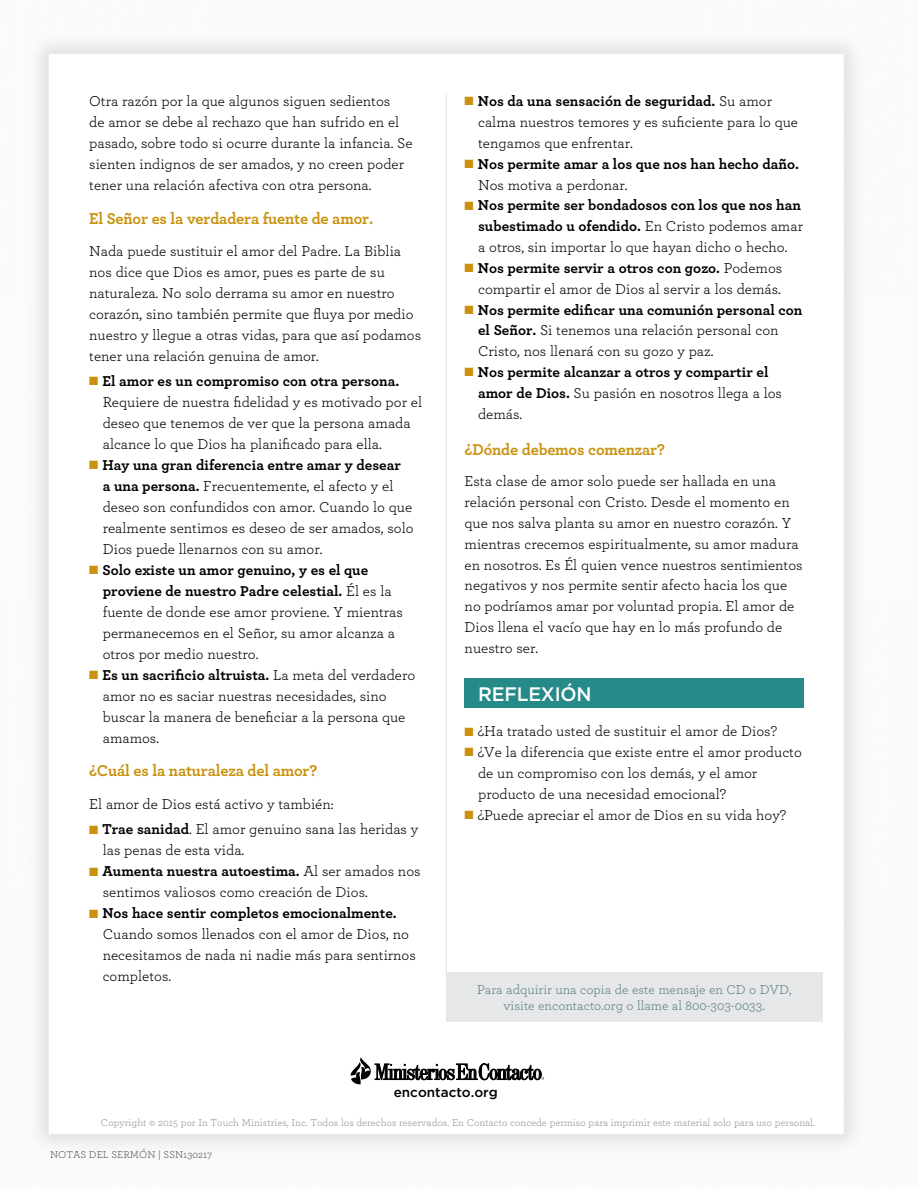
<style>
.page{position:relative;width:918px;height:1188px;background:#fff}
.page>*{position:absolute;margin:0;border:0;box-sizing:border-box;transform-origin:0 0}
.t1{font:500 19.5px "Gotham";letter-spacing:-.01em;color:#fff}
.t2{font:700 16.5px "Archer";letter-spacing:-.01em;color:#c9920e}
.t3{font:15px/21px "Archer";color:#000}
.t4{font:700 15px/20.9px "Archer";color:#000}
.t5{font:13.5px/16.5px "Archer";color:#5d8280;text-align:center}
.t6{font:500 13.5px "Gotham";color:#000}
.t7{font:10.5px "Archer";color:#939598}
.t8{font:10.5px "Archer";color:#58595b}
.s1{color:#c9920e}
.s2{font-weight:700}
.s3{font-weight:400}
</style>
<div class="page">
<img style="left:33px;top:36px;width:827px;height:1116px">
<div style="left:465px;top:679px;width:338px;height:29px;background:#258a88"></div>
<hr style="left:446px;top:92px;width:1px;height:930px;background:#e6e7e8">
<div style="left:447px;top:973px;width:376px;height:49px;background:#e6e7e8"></div>
<svg style="left:351px;top:1057px;width:193px;height:27px"></svg>
<p class="t3" style="left:89px;top:90px;width:325px">Otra razón por la que algunos siguen sedientos<br>de amor se debe al rechazo que han sufrido en el pasado, sobre todo si ocurre durante la infancia. Se sienten indignos de ser amados, y no creen poder tener una relación afectiva con otra persona.</p>
<p class="t2" style="left:89px;top:209px;width:285px">El Señor es la verdadera fuente de amor.</p>
<p class="t3" style="left:89px;top:240px;width:333px">Nada puede sustituir el amor del Padre. La Biblia nos dice que Dios es amor, pues es parte de su naturaleza. No solo derrama su amor en nuestro corazón, sino también permite que fluya por medio nuestro y llegue a otras vidas, para que así podamos tener una relación genuina de amor.</p>
<p class="t3" style="left:103px;top:370px;width:321px;text-indent:-13px"><span class="s1">■</span> <span class="s2">El amor es un compromiso con otra persona.<br></span>Requiere de nuestra fidelidad y es motivado por el deseo que tenemos de ver que la persona amada alcance lo que Dios ha planificado para ella.</p>
<p class="t3" style="left:103px;top:454px;width:312px;text-indent:-13px"><span class="s1">■</span> <span class="s2">Hay una gran diferencia entre amar y desear<br>a una persona.</span> Frecuentemente, el afecto y el deseo son confundidos con amor. Cuando lo que realmente sentimos es deseo de ser amados, solo Dios puede llenarnos con su amor.</p>
<p class="t3" style="left:103px;top:559px;width:302px;text-indent:-13px"><span class="s1">■</span> <span class="s2">Solo existe un amor genuino, y es el que proviene de nuestro Padre celestial.</span> Él es la fuente de donde ese amor proviene. Y mientras permanecemos en el Señor, su amor alcanza a otros por medio nuestro.</p>
<p class="t3" style="left:103px;top:664px;width:314px;text-indent:-13px"><span class="s1">■</span> <span class="s2">Es un sacrificio altruista.</span> La meta del verdadero amor no es saciar nuestras necesidades, sino buscar la manera de beneficiar a la persona que amamos.</p>
<p class="t2" style="left:89px;top:760px;width:230px">¿Cuál es la naturaleza del amor?</p>
<p class="t3" style="left:89px;top:793px;width:246px">El amor de Dios está activo y también:</p>
<p class="t3" style="left:103px;top:818px;width:317px;text-indent:-13px"><span class="s1">■</span> <span class="s2">Trae sanidad</span>. El amor genuino sana las heridas y las penas de esta vida.</p>
<p class="t3" style="left:103px;top:860px;width:319px;text-indent:-13px"><span class="s1">■</span> <span class="s2">Aumenta nuestra autoestima.</span> Al ser amados nos sentimos valiosos como creación de Dios.</p>
<p class="t3" style="left:103px;top:902px;width:315px;text-indent:-13px"><span class="s1">■</span> <span class="s2">Nos hace sentir completos emocionalmente.<br></span>Cuando somos llenados con el amor de Dios, no necesitamos de nada ni nadie más para sentirnos completos.</p>
<p class="t3" style="left:478px;top:90px;width:322px;text-indent:-13px"><span class="s1">■</span> <span class="s2">Nos da una sensación de seguridad.</span> Su amor calma nuestros temores y es suficiente para lo que tengamos que enfrentar.</p>
<p class="t4" style="left:478px;top:153px;width:322px;text-indent:-13px"><span class="s1">■</span> Nos permite amar a los que nos han hecho daño.<br><span class="s3">Nos motiva a perdonar.</span></p>
<p class="t4" style="left:478px;top:195px;width:326px;text-indent:-13px"><span class="s1">■</span> Nos permite ser bondadosos con los que nos han subestimado u ofendido. <span class="s3">En Cristo podemos amar a otros, sin importar lo que hayan dicho o hecho.</span></p>
<p class="t3" style="left:465px;top:257px;width:319px;text-align:right"><span class="s1">■</span> <span class="s2">Nos permite servir a otros con gozo.</span> Podemos compartir el amor de Dios al servir a los demás.</p>
<p class="t3" style="left:478px;top:298px;width:326px;text-indent:-13px"><span class="s1">■</span> <span class="s2">Nos permite edificar una comunión personal con el Señor.</span> Si tenemos una relación personal con<br>Cristo, nos llenará con su gozo y paz.</p>
<p class="t4" style="left:478px;top:361px;width:305px;text-indent:-13px"><span class="s1">■</span> Nos permite alcanzar a otros y compartir el amor de Dios. <span class="s3">Su pasión en nosotros llega a los demás.</span></p>
<p class="t2" style="left:465px;top:439px;width:202px">¿Dónde debemos comenzar?</p>
<p class="t3" style="left:465px;top:470px;width:340px">Esta clase de amor solo puede ser hallada en una relación personal con Cristo. Desde el momento en que nos salva planta su amor en nuestro corazón. Y mientras crecemos espiritualmente, su amor madura en nosotros. Es Él quien vence nuestros sentimientos negativos y nos permite sentir afecto hacia los que no podríamos amar por voluntad propia. El amor de Dios llena el vacío que hay en lo más profundo de nuestro ser.</p>
<h1 class="t1" style="left:478px;top:683px;width:115px">REFLEXIÓN</h1>
<p class="t3" style="left:465px;top:720px;width:314px"><span class="s1">■</span> ¿Ha tratado usted de sustituir el amor de Dios?</p>
<p class="t3" style="left:478px;top:741px;width:325px;text-indent:-13px"><span class="s1">■</span> ¿Ve la diferencia que existe entre el amor producto de un compromiso con los demás, y el amor producto de una necesidad emocional?</p>
<p class="t3" style="left:465px;top:804px;width:323px"><span class="s1">■</span> ¿Puede apreciar el amor de Dios en su vida hoy?</p>
<p class="t5" style="left:477px;top:980px;width:316px">Para adquirir una copia de este mensaje en CD o DVD, visite encontacto.org o llame al 800-303-0033.</p>
<p class="t6" style="left:394px;top:1084px;width:106px">encontacto.org</p>
<p class="t7" style="left:101px;top:1115px;width:716px">Copyright © 2015 por In Touch Ministries, Inc. Todos los derechos reservados. En Contacto concede permiso para imprimir este material solo para uso personal.</p>
<p class="t8" style="left:50px;top:1147px;width:163px">NOTAS DEL SERMÓN | SSN130217</p>
</div>
